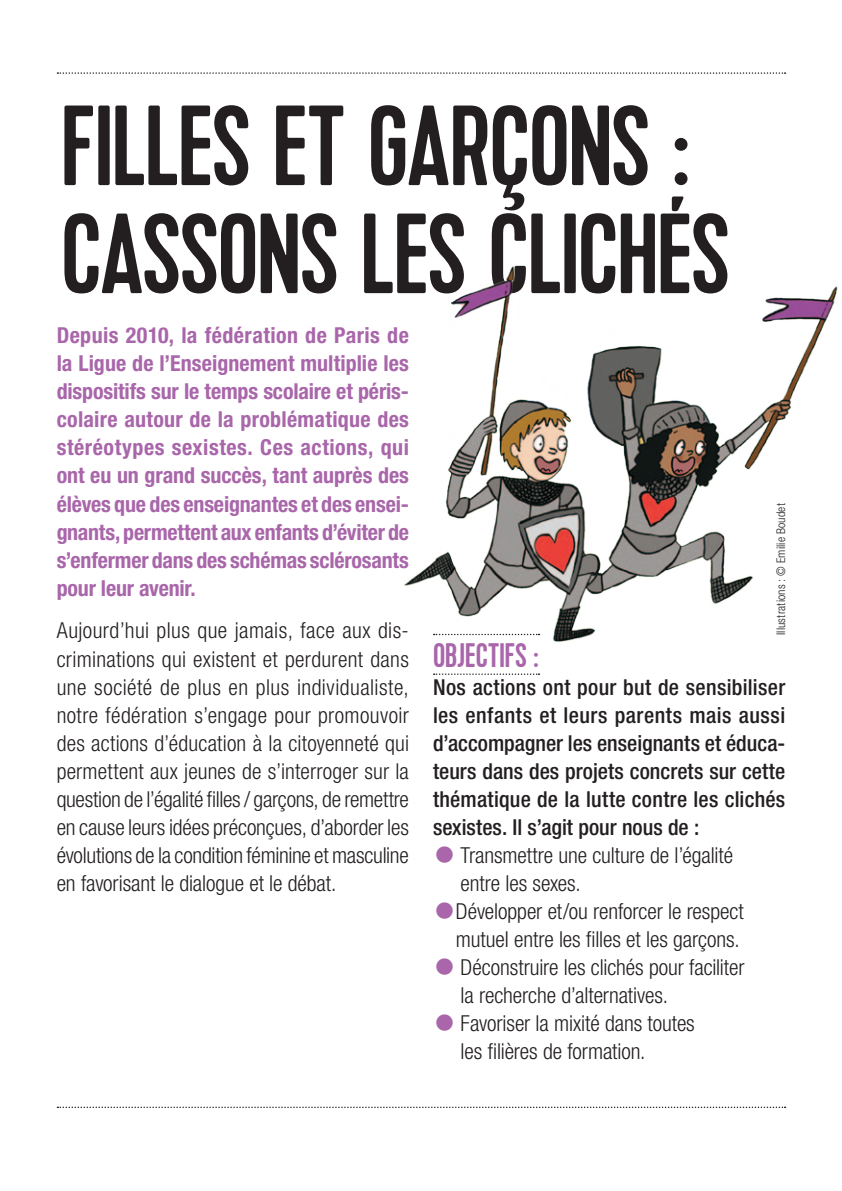
<style>
.page{position:relative;width:842px;height:1191px;background:#fff}
.page>*{position:absolute;margin:0;border:0;box-sizing:border-box;transform-origin:0 0}
.t1{font:113.6px/108px "Kapra";letter-spacing:-.01em;color:#231f20}
.t2{font:34px "Kapra";color:#a966aa}
.t3{font:300 condensed 22px/28px "Helvetica Neue LT Std";letter-spacing:-.005em;color:#231f20}
.t4{font:700 condensed 22px/28px "Helvetica Neue LT Std";letter-spacing:-.01em;color:#a966aa;text-align:justify}
.t5{font:500 condensed 22px/28px "Helvetica Neue LT Std";letter-spacing:.01em;color:#231f20;text-align:justify}
.t6{font:300 condensed 12px "Helvetica Neue LT Std";letter-spacing:.015em;color:#231f20}
.s1{font-size:46px;color:#a966aa}
</style>
<div class="page">
<svg style="left:57px;top:1106px;width:728px;height:2px"></svg>
<svg style="left:434px;top:673px;width:105px;height:2px"></svg>
<svg style="left:57px;top:72px;width:728px;height:2px"></svg>
<img style="left:404px;top:266px;width:434px;height:376px">
<h1 class="t1" style="left:61px;top:95px;width:670px">FILLES ET GARÇONS :<br>CASSONS LES CLICHÉS</h1>
<p class="t4" style="left:57px;top:321px;width:354px">Depuis 2010, la fédération de Paris de la Ligue de l’Enseignement multiplie les dispositifs sur le temps scolaire et péris&shy;colaire autour de la problématique des stéréotypes sexistes. Ces actions, qui ont eu un grand succès, tant auprès des élèves que des enseignantes et des ensei&shy;gnants, permettent aux enfants d’éviter de s’enfermer dans des schémas sclérosants pour leur avenir.</p>
<p class="t3" style="left:57px;top:616px;width:354px;text-align:justify">Aujourd’hui plus que jamais, face aux dis&shy;criminations qui existent et perdurent dans une société de plus en plus individualiste, notre fédération s’engage pour promouvoir des actions d’éducation à la citoyenneté qui permettent aux jeunes de s’interroger sur la question de l’égalité filles / garçons, de remettre en cause leurs idées préconçues, d’aborder les évolutions de la condition féminine et masculine en favorisant le dialogue et le débat.</p>
<p class="t6" style="left:774px;top:635px;width:133px;rotate:-90deg">Illustrations : © Emilie Boudet</p>
<h2 class="t2" style="left:433px;top:635px;width:107px">OBJECTIFS :</h2>
<p class="t5" style="left:433px;top:672px;width:354px">Nos actions ont pour but de sensibiliser les enfants et leurs parents mais aussi d’accompagner les enseignants et éduca&shy;teurs dans des projets concrets sur cette thématique de la lutte contre les clichés sexistes. Il s’agit pour nous de :</p>
<p class="t3" style="left:461px;top:840px;width:274px;text-indent:-28px"><span class="s1">•</span> Transmettre une culture de l’égalité entre les sexes.</p>
<p class="t3" style="left:433px;top:896px;width:312px;text-align:right"><span class="s1">•</span>Développer et/ou renforcer le respect mutuel entre les filles et les garçons.</p>
<p class="t3" style="left:461px;top:952px;width:285px;text-indent:-28px"><span class="s1">•</span> Déconstruire les clichés pour faciliter la recherche d’alternatives.</p>
<p class="t3" style="left:461px;top:1008px;width:236px;text-indent:-28px"><span class="s1">•</span> Favoriser la mixité dans toutes les filières de formation.</p>
</div>
